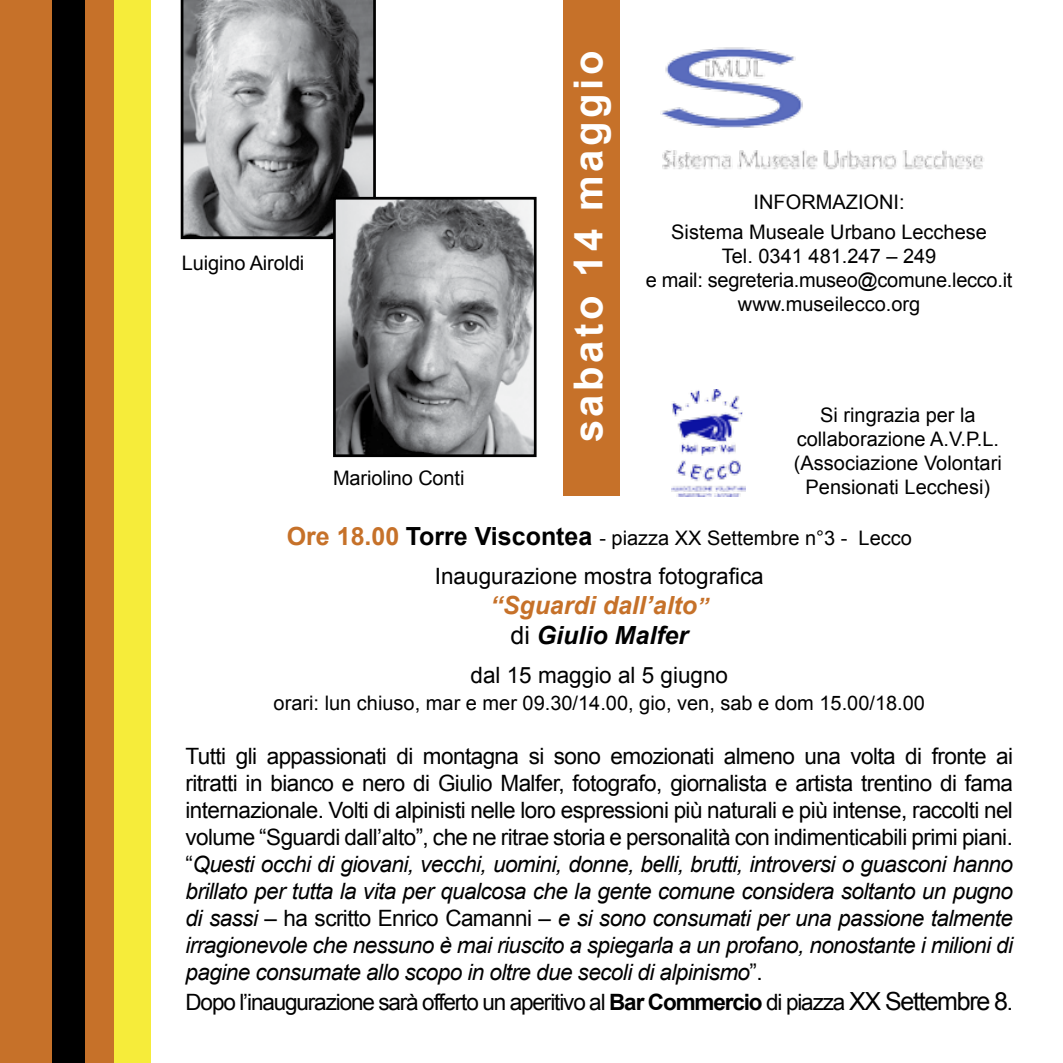
<style>
.page{position:relative;width:1063px;height:1063px;background:#fff}
.page>*{position:absolute;margin:0;border:0;box-sizing:border-box;transform-origin:0 0}
.t1{font:700 40px "Arial";letter-spacing:.09em;color:#fff}
.t2{font:italic 700 25px/30px "Arial";color:#c67129;text-align:center}
.t3{font:22.5px/27px "Arial";letter-spacing:-.025em;color:#000;text-align:justify}
.t4{font:22.5px "Arial";letter-spacing:-.05em;color:#000}
.t5{font:22.5px "Arial";color:#000}
.t6{font:20px/24px "Arial";color:#000;text-align:center}
.s1{font-weight:700;font-size:25px;color:#c67129}
.s2{font-weight:700;font-size:25px}
.s3{font-size:22.5px}
.s4{font-weight:400;font-style:normal;color:#000}
.s5{color:#000}
.s6{font-style:italic}
.s7{font-weight:700}
.s8{font-size:25px}
</style>
<div class="page">
<div style="left:0;top:0;width:54px;height:1063px;background:#c67129"></div>
<div style="left:52px;top:0;width:37px;height:1063px;background:#000"></div>
<div style="left:113px;top:0;width:38px;height:1063px;background:#f6ec3a"></div>
<div style="left:85px;top:0;width:28px;height:1063px;background:#c67129"></div>
<div style="left:563px;top:0;width:57px;height:495px;background:#c67129"></div>
<svg style="left:181px;top:0;width:195px;height:239px;background:#848586"></svg>
<img style="left:337px;top:201px;width:196px;height:252px">
<div style="left:333px;top:197px;width:204px;height:260px;border:3px solid #000"></div>
<img style="left:660px;top:47px;width:323px;height:123px">
<img style="left:671px;top:390px;width:75px;height:106px">
<p class="t6" style="left:182px;top:251px;width:124px">Luigino Airoldi</p>
<p class="t6" style="left:333px;top:466px;width:133px">Mariolino Conti</p>
<h1 class="t1" style="left:562px;top:442px;width:393px;rotate:-90deg">sabato 14 maggio</h1>
<p class="t6" style="left:671px;top:187px;width:317px;line-height:30px">INFORMAZIONI:<br>Sistema Museale Urbano Lecchese</p>
<p class="t6" style="left:646px;top:244px;width:368px">Tel. 0341 481.247 – 249<br>e mail: segreteria.museo@comune.lecco.it www.museilecco.org</p>
<p class="t6" style="left:794px;top:403px;width:209px">Si ringrazia per la collaborazione A.V.P.L. (Associazione Volontari<br>Pensionati Lecchesi)</p>
<p class="t6" style="left:287px;top:526px;width:627px"><span class="s1">Ore 18.00</span> <span class="s2">Torre Viscontea</span> - piazza XX Settembre n°3 - Lecco</p>
<p class="t5" style="left:435px;top:561px;width:330px">Inaugurazione mostra fotografica</p>
<p class="t2" style="left:490px;top:591px;width:220px">“Sguardi dall’alto<span class="s3">” </span><span class="s4">di</span> <span class="s5">Giulio Malfer</span></p>
<p class="t5" style="left:471px;top:660px;width:259px">dal 15 maggio al 5 giugno</p>
<p class="t6" style="left:274px;top:691px;width:653px">orari: lun chiuso, mar e mer 09.30/14.00, gio, ven, sab e dom 15.00/18.00</p>
<p class="t3" style="left:186px;top:743px;width:829px">Tutti gli appassionati di montagna si sono emozionati almeno una volta di fronte ai ritratti in bianco e nero di Giulio Malfer, fotografo, giornalista e artista trentino di fama internazionale. Volti di alpinisti nelle loro espressioni più naturali e più intense, raccolti nel volume “Sguardi dall’alto”, che ne ritrae storia e personalità con indimenticabili primi piani. “<span class="s6">Questi occhi di giovani, vecchi, uomini, donne, belli, brutti, introversi o guasconi hanno brillato per tutta la vita per qualcosa che la gente comune considera soltanto un pugno di sassi</span> – ha scritto Enrico Camanni – <span class="s6">e si sono consumati per una passione talmente irragionevole che nessuno è mai riuscito a spiegarla a un profano, nonostante i milioni di pagine consumate allo scopo in oltre due secoli di alpinismo</span>”.</p>
<p class="t4" style="left:186px;top:987px;width:829px">Dopo l’inaugurazione sarà offerto un aperitivo al <span class="s7">Bar Commercio</span> di piazza <span class="s8">XX Settembre 8</span>.</p>
</div>
